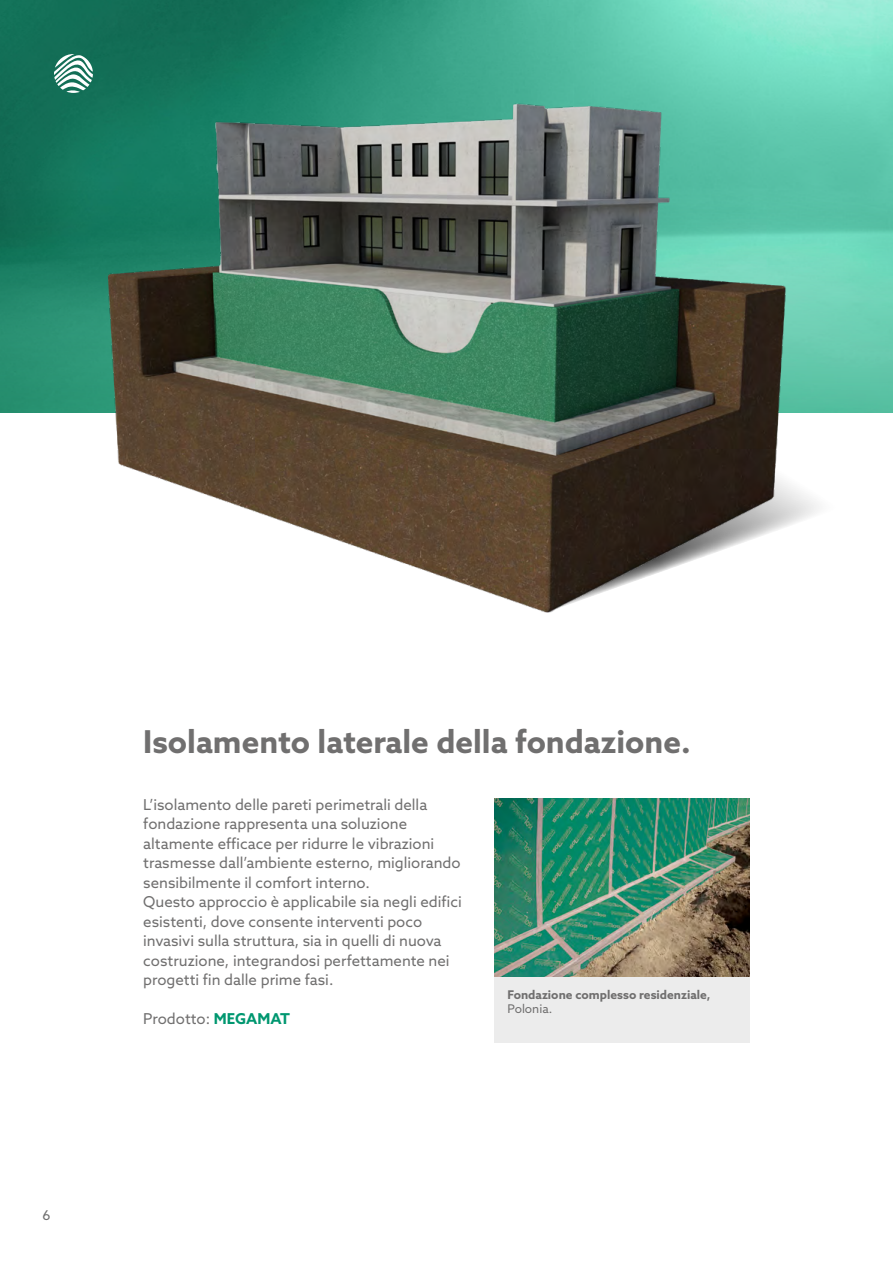
<style>
.page{position:relative;width:893px;height:1263px;background:#fff}
.page>*{position:absolute;margin:0;border:0;box-sizing:border-box;transform-origin:0 0}
.t1{font:700 31.5px "Azo Sans";color:#706f6f}
.t2{font:15px/19.5px "Azo Sans";color:#706f6f}
.t3{font:13.5px "Azo Sans";color:#707070}
.t4{font:700 12px "Azo Sans";color:#706f6f}
.t5{font:12px "Azo Sans";color:#706f6f}
.s1{font-weight:700;color:#009770}
</style>
<div class="page">
<svg style="left:0;top:0;width:893px;height:412px;background:#3a9d83"></svg>
<img style="left:65px;top:65px;width:813px;height:548px">
<svg style="left:54px;top:54px;width:39px;height:39px"></svg>
<div style="left:495px;top:976px;width:255px;height:66px;background:#ececec"></div>
<img style="left:495px;top:798px;width:255px;height:178px">
<p class="t3" style="left:43px;top:1207px;width:10px">6</p>
<h1 class="t1" style="left:143px;top:720px;width:549px">Isolamento laterale della fondazione.</h1>
<p class="t2" style="left:143px;top:794px;width:320px">L’isolamento delle pareti perimetrali della fondazione rappresenta una soluzione altamente efficace per ridurre le vibrazioni trasmesse dall’ambiente esterno, migliorando sensibilmente il comfort interno.<br>Questo approccio è applicabile sia negli edifici esistenti, dove consente interventi poco invasivi sulla struttura, sia in quelli di nuova costruzione, integrandosi perfettamente nei progetti fin dalle prime fasi.</p>
<p class="t2" style="left:143px;top:1009px;width:148px">Prodotto: <span class="s1">MEGAMAT</span></p>
<p class="t4" style="left:507px;top:986px;width:205px">Fondazione complesso residenziale,</p>
<p class="t5" style="left:507px;top:1001px;width:46px">Polonia.</p>
</div>
